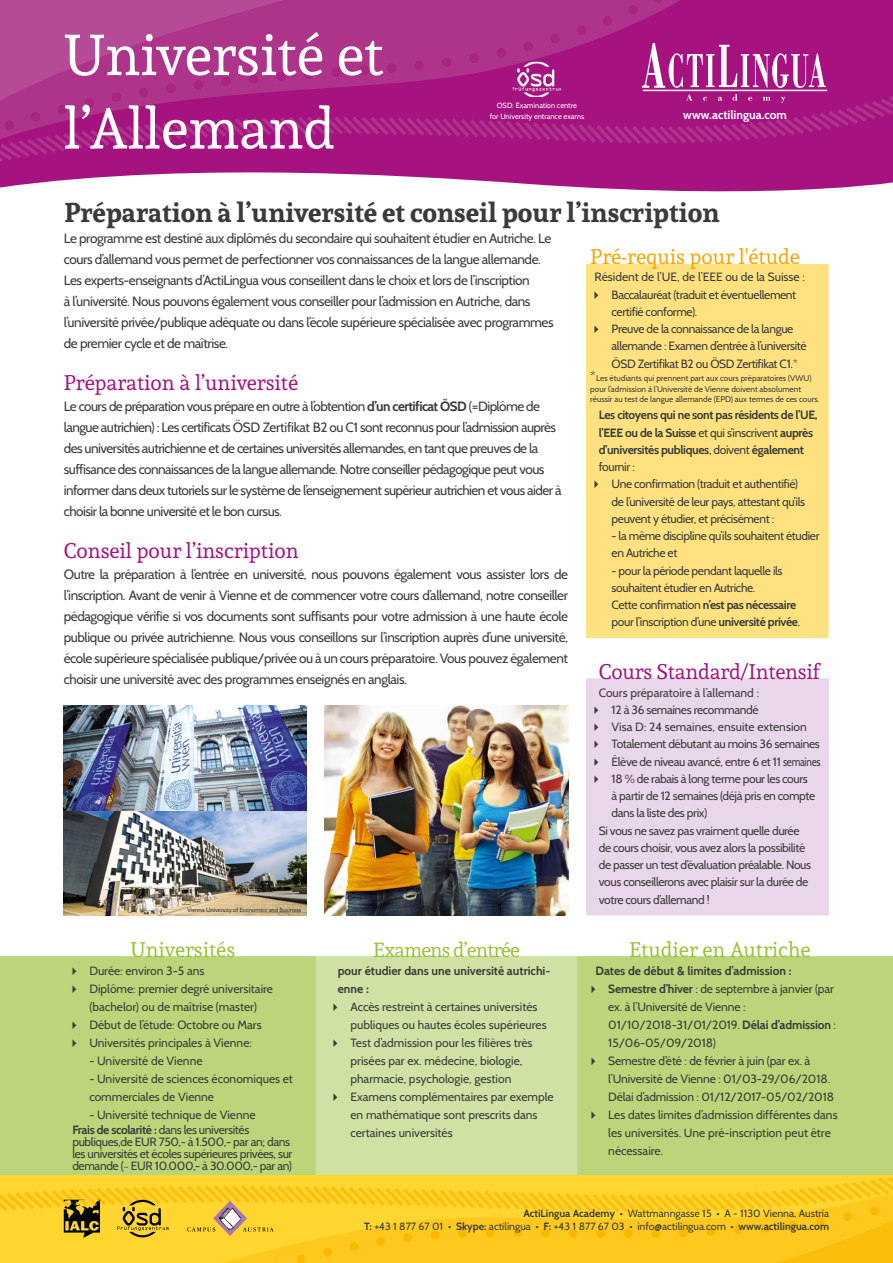
<style>
.page{position:relative;width:893px;height:1263px;background:#fff}
.page>*{position:absolute;margin:0;border:0;box-sizing:border-box;transform-origin:0 0}
.t1{font:57px/73.5px "Andada";color:#fff}
.t2{font:700 27px "Andada";color:#3b3b3a}
.t3{font:21px "Andada";color:#a61380}
.t4{font:21px "Andada";color:#99c438}
.t5{font:21px "Andada";color:#f7a600}
.t6{font:20.25px "Andada";letter-spacing:-.04em;color:#99c438}
.t7{font:13.5px/21px "Cabin";letter-spacing:-.04em;color:#3b3b3a}
.t8{font:12px/17.2px "Cabin";letter-spacing:-.03em;color:#3b3b3a}
.t9{font:12px/18px "Cabin";color:#3b3b3a}
.t10{font:12px/18px "Cabin";letter-spacing:-.01em;color:#3b3b3a}
.t11{font:700 12px/17.2px "Cabin";letter-spacing:-.03em;color:#3b3b3a}
.t12{font:700 12px/18px "Cabin";color:#3b3b3a}
.t13{font:700 12px "Cabin";color:#fff}
.t14{font:10.5px/13.5px "Cabin";color:#3b3b3a;text-align:right}
.t15{font:8.25px/10.5px "Cabin";color:#3b3b3a}
.t16{font:7.5px/10.5px "Cabin";color:#fff;text-align:center}
.t17{font:6px "Cabin";color:#3b3b3a}
.s1{font-weight:700}
.s2{font-size:13.5px}
.s3{font-weight:400}
</style>
<div class="page">
<svg style="left:0;top:0;width:893px;height:192px"></svg>
<svg style="left:451px;top:0;width:230px;height:96px;background:#ab2787"></svg>
<svg style="left:469px;top:54px;width:10px;height:9px"></svg>
<svg style="left:0;top:0;width:451px;height:96px;background:#af388d"></svg>
<svg style="left:0;top:96px;width:893px;height:66px;background:#a71982"></svg>
<svg style="left:686px;top:94px;width:99px;height:9px"></svg>
<hr style="left:643px;top:90px;width:184px;height:1px;background:#fff">
<img style="left:513px;top:88px;width:48px;height:9px">
<svg style="left:496px;top:0;width:330px;height:88px;background:#af2e8d"></svg>
<div style="left:0;top:956px;width:316px;height:220px;background:#bcd57a"></div>
<div style="left:577px;top:956px;width:316px;height:220px;background:#bcd57a"></div>
<div style="left:316px;top:956px;width:261px;height:220px;background:#d0e1a4"></div>
<div style="left:586px;top:678px;width:243px;height:237px;background:#ead6ea"></div>
<div style="left:586px;top:264px;width:243px;height:374px;background:#ffe27f"></div>
<img style="left:64px;top:810px;width:243px;height:106px">
<img style="left:64px;top:705px;width:243px;height:105px">
<img style="left:325px;top:705px;width:243px;height:211px">
<svg style="left:0;top:1176px;width:893px;height:87px;background:#fccc26"></svg>
<img style="left:64px;top:1207px;width:36px;height:30px">
<img style="left:64px;top:1200px;width:36px;height:7px">
<h1 class="t1" style="left:64px;top:17px;width:321px">Université et l’Allemand</h1>
<p class="t16" style="left:490px;top:100px;width:96px">OSD: Examination centre<br>for University entrance exams</p>
<p class="t13" style="left:683px;top:107px;width:105px">www.actilingua.com</p>
<h2 class="t2" style="left:64px;top:194px;width:657px">Préparation à l’université et conseil pour l’inscription</h2>
<p class="t7" style="left:64px;top:228px;width:491px">Le programme est destiné aux diplômés du secondaire qui souhaitent étudier en Autriche. Le cours d’allemand vous permet de perfectionner vos connaissances de la langue allemande.<br>Les experts-enseignants d’ActiLingua vous conseillent dans le choix et lors de l’inscription<br>à l’université. Nous pouvons également vous conseiller pour l’admission en Autriche, dans l’université privée/publique adéquate ou dans l’école supérieure spécialisée avec programmes de premier cycle et de maîtrise.</p>
<h3 class="t3" style="left:64px;top:369px;width:236px">Préparation à l’université</h3>
<p class="t7" style="left:64px;top:396px;width:499px">Le cours de préparation vous prépare en outre à l’obtention <span class="s1">d’un certificat ÖSD</span> (=Diplôme de langue autrichien) : Les certificats ÖSD Zertifikat B2 ou C1 sont reconnus pour l’admission auprès des universités autrichienne et de certaines universités allemandes, en tant que preuves de la suffisance des connaissances de la langue allemande. Notre conseiller pédagogique peut vous informer dans deux tutoriels sur le système de l’enseignement supérieur autrichien et vous aider à choisir la bonne université et le bon cursus.</p>
<h3 class="t3" style="left:64px;top:537px;width:236px">Conseil pour l’inscription</h3>
<p class="t7" style="left:64px;top:564px;width:506px;text-align:justify">Outre la préparation à l’entrée en université, nous pouvons également vous assister lors de l’inscription. Avant de venir à Vienne et de commencer votre cours d’allemand, notre conseiller pédagogique vérifie si vos documents sont suffisants pour votre admission à une haute école publique ou privée autrichienne. Nous vous conseillons sur l’inscription auprès d’une université, école supérieure spécialisée publique/privée ou à un cours préparatoire. Vous pouvez également choisir une université avec des programmes enseignés en anglais.</p>
<p class="t17" style="left:187px;top:906px;width:116px">Vienna University of Economics and Business</p>
<h3 class="t4" style="left:131px;top:936px;width:106px">Universités</h3>
<p class="t9" style="left:68px;top:962px;width:138px">✔ Durée: environ 3-5 ans</p>
<p class="t9" style="left:68px;top:980px;width:206px;text-align:center">✔ Diplôme: premier degré universitaire (bachelor) ou de maîtrise (master)</p>
<p class="t9" style="left:68px;top:1016px;width:195px">✔ Début de l’étude: Octobre ou Mars</p>
<p class="t9" style="left:68px;top:1034px;width:185px">✔ Universités principales à Vienne:</p>
<p class="t9" style="left:89px;top:1052px;width:115px">- Université de Vienne</p>
<p class="t9" style="left:89px;top:1070px;width:205px">- Université de sciences économiques et commerciales de Vienne</p>
<p class="t9" style="left:72px;top:1107px;width:185px;line-height:15px;text-indent:17px">- Université technique de Vienne<br><span class="s1">Frais de scolarité :</span> dans les universités</p>
<p class="t8" style="left:72px;top:1136px;width:222px;line-height:12px">publiques,de EUR 750,- à 1.500,- par an; dans les universités et écoles supérieures privées, sur demande (~ EUR 10.000,- à 30.000,- par an)</p>
<h3 class="t6" style="left:373px;top:937px;width:148px">Examens d’entrée</h3>
<p class="t12" style="left:338px;top:962px;width:214px">pour étudier dans une université autrichi&shy;enne :</p>
<p class="t9" style="left:350px;top:998px;width:198px;text-indent:-21px">✔ Accès restreint à certaines universités publiques ou hautes écoles supérieures</p>
<p class="t9" style="left:350px;top:1034px;width:184px;text-indent:-21px">✔ Test d’admission pour les filières très prisées par ex. médecine, biologie, pharmacie, psychologie, gestion</p>
<p class="t9" style="left:350px;top:1088px;width:205px;text-indent:-21px">✔ Examens complémentaires par exemple en mathématique sont prescrits dans certaines universités</p>
<h3 class="t5" style="left:590px;top:243px;width:211px">Pré-requis pour l'étude</h3>
<p class="t9" style="left:595px;top:268px;width:212px">Résident de l’UE, de l’EEE ou de la Suisse :</p>
<p class="t8" style="left:612px;top:286px;width:186px;text-indent:-21px">✔ Baccalauréat (traduit et éventuellement certifié conforme).</p>
<p class="t8" style="left:612px;top:320px;width:197px;text-indent:-21px">✔ Preuve de la connaissance de la langue allemande : Examen d’entrée à l’université<br>ÖSD Zertifikat B2 ou ÖSD Zertifikat C1.*</p>
<p class="t15" style="left:590px;top:373px;width:231px"><span class="s2">*</span>Les étudiants qui prennent part aux cours préparatoires (VWU) pour l’admission à l’Université de Vienne doivent absolument réussir au test de langue allemande (EPD) aux termes de ces cours.</p>
<p class="t11" style="left:599px;top:406px;width:220px">Les citoyens qui ne sont pas résidents de l’UE, l’EEE ou de la Suisse <span class="s3">et qui s’inscrivent</span> auprès d’universités publiques<span class="s3">, doivent</span> également <span class="s3">fournir :</span></p>
<p class="t8" style="left:612px;top:475px;width:195px;text-indent:-21px">✔ Une confirmation (traduit et authentifié) de l’université de leur pays, attestant qu’ils peuvent y étudier, et précisément :</p>
<p class="t8" style="left:612px;top:527px;width:210px">- la même discipline qu’ils souhaitent étudier en Autriche et</p>
<p class="t8" style="left:612px;top:562px;width:190px">- pour la période pendant laquelle ils souhaitent étudier en Autriche.<br>Cette confirmation <span class="s1">n’est pas nécessaire </span>pour l’inscription d’une <span class="s1">université privée</span>.</p>
<h3 class="t3" style="left:599px;top:658px;width:223px">Cours Standard/Intensif</h3>
<p class="t9" style="left:599px;top:683px;width:162px">Cours préparatoire à l’allemand :</p>
<p class="t8" style="left:590px;top:701px;width:170px">✔ 12 à 36 semaines recommandé</p>
<p class="t9" style="left:590px;top:718px;width:218px">✔ Visa D: 24 semaines, ensuite extension</p>
<p class="t8" style="left:590px;top:735px;width:231px">✔ Totalement débutant au moins 36 semaines</p>
<p class="t8" style="left:590px;top:753px;width:232px">✔ Élève de niveau avancé, entre 6 et 11 semaines</p>
<p class="t8" style="left:590px;top:770px;width:219px">✔ 18 % de rabais à long terme pour les cours</p>
<p class="t8" style="left:612px;top:787px;width:205px">à partir de 12 semaines (déjà pris en compte</p>
<p class="t8" style="left:612px;top:804px;width:97px">dans la liste des prix)</p>
<p class="t8" style="left:599px;top:822px;width:202px">Si vous ne savez pas vraiment quelle durée</p>
<p class="t8" style="left:599px;top:839px;width:208px">de cours choisir, vous avez alors la possibilité</p>
<p class="t8" style="left:599px;top:856px;width:214px">de passer un test d’évaluation préalable. Nous</p>
<p class="t8" style="left:599px;top:873px;width:211px">vous conseillerons avec plaisir sur la durée de</p>
<p class="t8" style="left:599px;top:891px;width:112px">votre cours d’allemand !</p>
<h3 class="t4" style="left:629px;top:936px;width:183px">Etudier en Autriche</h3>
<p class="t12" style="left:595px;top:962px;width:197px">Dates de début &amp; limites d’admission :</p>
<p class="t10" style="left:608px;top:980px;width:229px;text-indent:-21px">✔ <span class="s1">Semestre d’hiver</span> : de septembre à janvier (par ex. à l’Université de Vienne :<br>01/10/2018-31/01/2019. <span class="s1">Délai d’admission</span> :<br>15/06-05/09/2018)</p>
<p class="t10" style="left:608px;top:1052px;width:227px;text-indent:-21px">✔ Semestre d’été : de février à juin (par ex. à l’Université de Vienne : 01/03-29/06/2018.<br>Délai d’admission : 01/12/2017-05/02/2018</p>
<p class="t9" style="left:608px;top:1106px;width:231px;text-indent:-21px">✔ Les dates limites d’admission différentes dans les universités. Une pré-inscription peut être nécessaire.</p>
<p class="t14" style="left:364px;top:1206px;width:467px"><span class="s1">ActiLingua Academy</span> • Wattmanngasse 15 • A - 1130 Vienna, Austria<br><span class="s1">T:</span> +43 1 877 67 01 • <span class="s1">Skype:</span> actilingua • <span class="s1">F:</span> +43 1 877 67 03 • info@actilingua.com • <span class="s1">www.actilingua.com</span></p>
</div>
